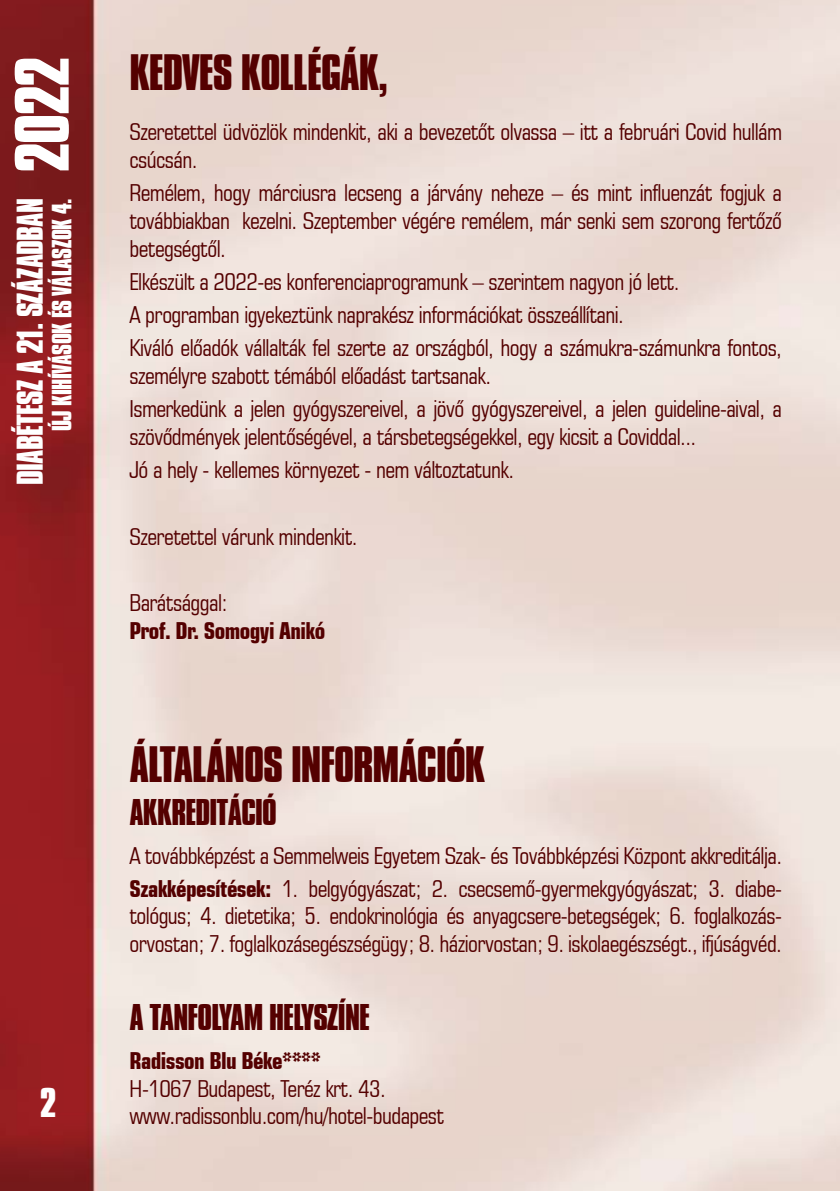
<style>
.page{position:relative;width:840px;height:1191px;background:#fff}
.page>*{position:absolute;margin:0;border:0;box-sizing:border-box;transform-origin:0 0}
.t1{font:66px "H Compacta Bold BT";color:#fff}
.t2{font:44px "H Compacta Bold BT";letter-spacing:-.025em;color:#540000}
.t3{font:36px "H Compacta Bold BT";color:#fff}
.t4{font:32px "H Compacta Bold BT";letter-spacing:-.025em;color:#540000}
.t5{font:32px "H Compacta Bold BT";letter-spacing:-.025em;color:#fff}
.t6{font:24px "H Compacta Bold BT";letter-spacing:-.025em;color:#fff}
.t7{font:23px/27.6px "H Square 721 Condensed BT";letter-spacing:-.025em;color:#540000}
.t8{font:23px "H Square 721 Condensed BT Bold";letter-spacing:-.025em;color:#540000}
.s1{font-family:"H Square 721 Condensed BT Bold"}
</style>
<div class="page">
<img style="left:0;top:0;width:839px;height:1191px">
<h1 class="t1" style="left:2px;top:173px;width:117px;rotate:-90deg">2022</h1>
<h3 class="t5" style="left:11px;top:485px;width:288px;rotate:-90deg">DIABÉTESZ A 21. SZÁZADBAN</h3>
<p class="t6" style="left:47px;top:431px;width:234px;rotate:-90deg">ÚJ KIHÍVÁSOK ÉS VÁLASZOK 4.</p>
<h3 class="t3" style="left:40px;top:1081px;width:18px">2</h3>
<h2 class="t2" style="left:129px;top:46px;width:260px">KEDVES KOLLÉGÁK,</h2>
<p class="t7" style="left:129px;top:118px;width:653px">Szeretettel üdvözlök mindenkit, aki a bevezetőt olvassa – itt a februári Covid hullám csúcsán.</p>
<p class="t7" style="left:129px;top:179px;width:653px;text-align:justify">Remélem, hogy márciusra lecseng a járvány neheze – és mint influenzát fogjuk a továbbiakban kezelni. Szeptember végére remélem, már senki sem szorong fertőző betegségtől.</p>
<p class="t7" style="left:129px;top:265px;width:653px;line-height:33.2px">Elkészült a 2022-es konferenciaprogramunk – szerintem nagyon jó lett.<br>A programban igyekeztünk naprakész információkat összeállítani.<br>Kiváló előadók vállalták fel szerte az országból, hogy a számukra-számunkra fontos,</p>
<p class="t7" style="left:129px;top:359px;width:653px;line-height:33.2px">személyre szabott témából előadást tartsanak.<br>Ismerkedünk a jelen gyógyszereivel, a jövő gyógyszereivel, a jelen guideline-aival, a</p>
<p class="t7" style="left:129px;top:420px;width:568px;line-height:33.2px">szövődmények jelentőségével, a társbetegségekkel, egy kicsit a Coviddal...<br>Jó a hely - kellemes környezet - nem változtatunk.</p>
<p class="t7" style="left:129px;top:522px;width:229px">Szeretettel várunk mindenkit.</p>
<p class="t7" style="left:129px;top:589px;width:100px">Barátsággal:</p>
<p class="t8" style="left:129px;top:616px;width:197px">Prof. Dr. Somogyi Anikó</p>
<h2 class="t2" style="left:129px;top:738px;width:357px">ÁLTALÁNOS INFORMÁCIÓK</h2>
<h3 class="t4" style="left:129px;top:792px;width:149px">AKKREDITÁCIÓ</h3>
<p class="t7" style="left:129px;top:838px;width:653px;line-height:33.2px">A továbbképzést a Semmelweis Egyetem Szak- és Továbbképzési Központ akkreditálja.<br><span class="s1">Szakképesítések:</span> 1. belgyógyászat; 2. csecsemő-gyermekgyógyászat; 3. diabe-</p>
<p class="t7" style="left:129px;top:902px;width:653px">tológus; 4. dietetika; 5. endokrinológia és anyagcsere-betegségek; 6. foglalkozás&shy;orvostan; 7. foglalkozásegészségügy; 8. háziorvostan; 9. iskolaegészségt., ifjúságvéd.</p>
<h3 class="t4" style="left:129px;top:998px;width:242px">A TANFOLYAM HELYSZÍNE</h3>
<p class="t8" style="left:129px;top:1047px;width:193px">Radisson Blu Béke****</p>
<p class="t7" style="left:129px;top:1074px;width:316px">H-1067 Budapest, Teréz krt. 43. www.radissonblu.com/hu/hotel-budapest</p>
</div>
